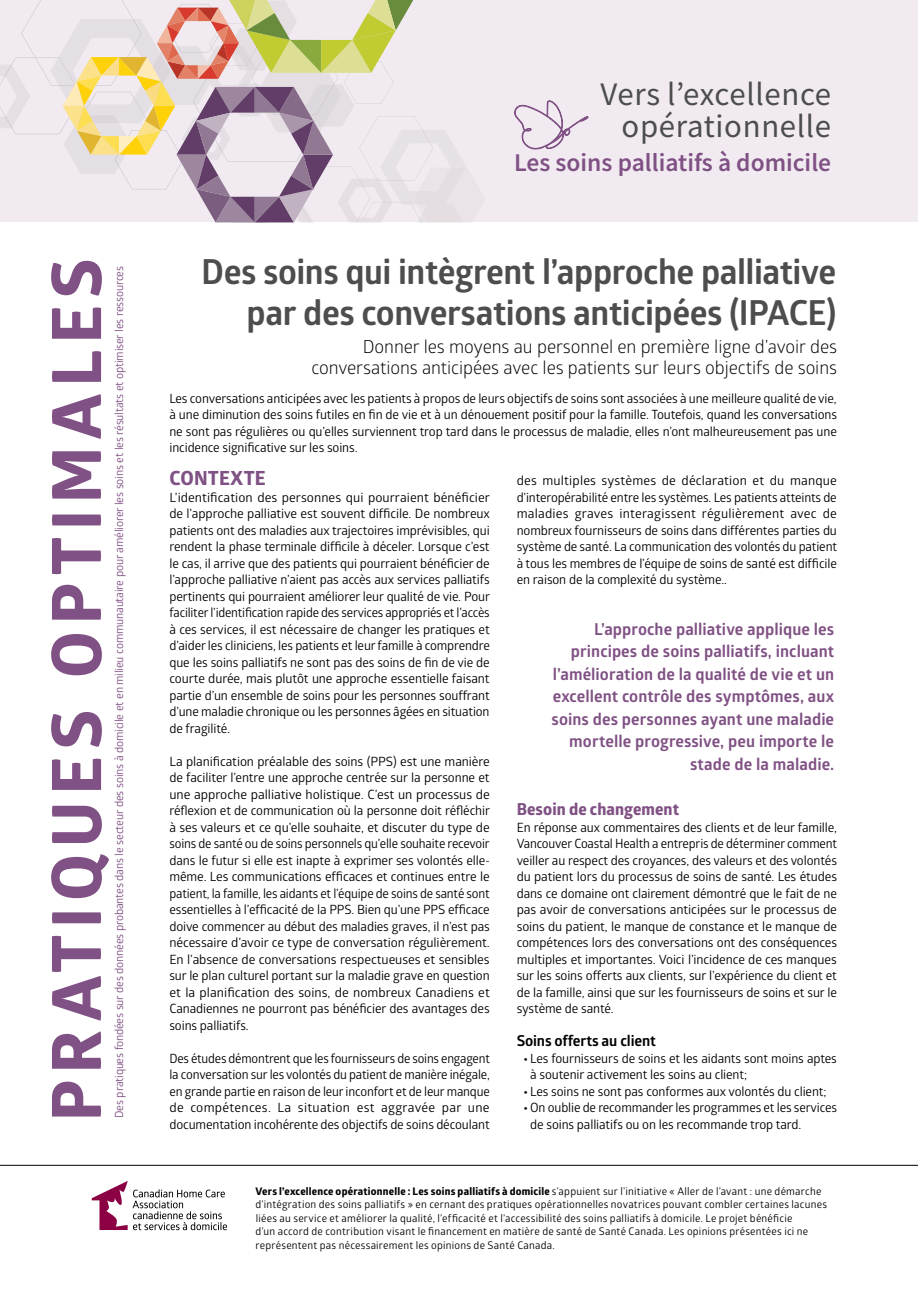
<style>
.page{position:relative;width:918px;height:1296px;background:#fff}
.page>*{position:absolute;margin:0;border:0;box-sizing:border-box;transform-origin:0 0}
.t1{font:700 68.25px "Globerx";letter-spacing:.1em;color:#805184}
.t2{font:700 34.5px/40.5px "Glober";letter-spacing:-.015em;color:#4d4d4e;text-align:right}
.t3{font:32.85px/31.7px "Source Sans Pro";letter-spacing:.02em;color:#4d4d4e;text-align:right}
.t4{font:600 25.5px "Source Sans Pro";color:#805184}
.t5{font:700 19.5px "Globerx";letter-spacing:.01em;color:#805184}
.t6{font:18px/21px "Glober";letter-spacing:-.005em;color:#000;text-align:right}
.t7{font:700 16.5px/22.5px "Glober";letter-spacing:.005em;color:#805184;text-align:right}
.t8{font:700 16.5px "Globerx";letter-spacing:.005em;color:#805184}
.t9{font:700 15px "Glober";letter-spacing:-.01em;color:#000}
.t10{font:12.75px/16.5px "Glober";letter-spacing:-.01em;color:#000;text-align:justify}
.t11{font:11.25px "Glober";letter-spacing:-.02em;color:#805184}
.t12{font:10.5px/13.5px "Glober";letter-spacing:.02em;color:#000}
.t13{font:700 10.5px "Globerx";letter-spacing:.02em;color:#000}
.s1{font-weight:700}
.s2{font-family:"Glober";font-weight:400}
</style>
<div class="page">
<div style="left:0;top:0;width:918px;height:222px;background:#f1ebf1"></div>
<hr style="left:0;top:1165px;width:918px;height:1px;background:#000">
<svg style="left:92px;top:1181px;width:135px;height:49px"></svg>
<svg style="left:1px;top:0;width:465px;height:222px"></svg>
<svg style="left:514px;top:101px;width:74px;height:48px"></svg>
<h1 class="t1" style="left:27px;top:1121px;width:864px;rotate:-90deg">PRATIQUES OPTIMALES</h1>
<p class="t11" style="left:111px;top:1118px;width:853px;rotate:-90deg">Des pratiques fondées sur des données probantes dans le secteur des soins à domicile et en milieu communautaire pour améliorer les soins et les résultats et optimiser les ressources</p>
<h3 class="t3" style="left:600px;top:78px;width:232px">Vers l’excellence opérationnelle</h3>
<h3 class="t4" style="left:514px;top:146px;width:319px">Les soins palliatifs à domicile</h3>
<h2 class="t2" style="left:201px;top:251px;width:637px">Des soins qui intègrent l’approche palliative par des conversations anticipées (IPACE)</h2>
<h3 class="t6" style="left:311px;top:335px;width:527px">Donner les moyens au personnel en première ligne d’avoir des conversations anticipées avec les patients sur leurs objectifs de soins</h3>
<p class="t10" style="left:169px;top:389px;width:669px">Les conversations anticipées avec les patients à propos de leurs objectifs de soins sont associées à une meilleure qualité de vie, à une diminution des soins futiles en fin de vie et à un dénouement positif pour la famille. Toutefois, quand les conversations ne sont pas régulières ou qu’elles surviennent trop tard dans le processus de maladie, elles n’ont malheureusement pas une incidence significative sur les soins.</p>
<h3 class="t5" style="left:170px;top:464px;width:98px">CONTEXTE</h3>
<p class="t10" style="left:169px;top:488px;width:322px">L’identification des personnes qui pourraient bénéficier de l’approche palliative est souvent difficile. De nombreux patients ont des maladies aux trajectoires imprévisibles, qui rendent la phase terminale difficile à déceler. Lorsque c’est le cas, il arrive que des patients qui pourraient bénéficier de l’approche palliative n’aient pas accès aux services palliatifs pertinents qui pourraient améliorer leur qualité de vie. Pour faciliter l’identification rapide des services appropriés et l’accès à ces services, il est nécessaire de changer les pratiques et d’aider les cliniciens, les patients et leur famille à comprendre que les soins palliatifs ne sont pas des soins de fin de vie de courte durée, mais plutôt une approche essentielle faisant partie d’un ensemble de soins pour les personnes souffrant d’une maladie chronique ou les personnes âgées en situation de fragilité.</p>
<p class="t10" style="left:169px;top:752px;width:322px">La planification préalable des soins (PPS) est une manière de faciliter l’entre une approche centrée sur la personne et une approche palliative holistique. C’est un processus de réflexion et de communication où la personne doit réfléchir à ses valeurs et ce qu’elle souhaite, et discuter du type de soins de santé ou de soins personnels qu’elle souhaite recevoir dans le futur si elle est inapte à exprimer ses volontés elle&shy;même. Les communications efficaces et continues entre le patient, la famille, les aidants et l’équipe de soins de santé sont essentielles à l’efficacité de la PPS. Bien qu’une PPS efficace doive commencer au début des maladies graves, il n’est pas nécessaire d’avoir ce type de conversation régulièrement.<br>En l’absence de conversations respectueuses et sensibles sur le plan culturel portant sur la maladie grave en question et la planification des soins, de nombreux Canadiens et Canadiennes ne pourront pas bénéficier des avantages des soins palliatifs.</p>
<p class="t10" style="left:169px;top:1049px;width:322px">Des études démontrent que les fournisseurs de soins engagent la conversation sur les volontés du patient de manière inégale, en grande partie en raison de leur inconfort et de leur manque de compétences. La situation est aggravée par une documentation incohérente des objectifs de soins découlant</p>
<p class="t10" style="left:517px;top:472px;width:322px">des multiples systèmes de déclaration et du manque d’interopérabilité entre les systèmes. Les patients atteints de maladies graves interagissent régulièrement avec de nombreux fournisseurs de soins dans différentes parties du système de santé. La communication des volontés du patient à tous les membres de l’équipe de soins de santé est difficile en raison de la complexité du système..</p>
<p class="t7" style="left:552px;top:617px;width:284px">L’approche palliative applique les principes de soins palliatifs, incluant l’amélioration de la qualité de vie et un excellent contrôle des symptômes, aux soins des personnes ayant une maladie mortelle progressive, peu importe le stade de la maladie.</p>
<p class="t8" style="left:517px;top:797px;width:164px">Besoin de changement</p>
<p class="t10" style="left:517px;top:818px;width:322px">En réponse aux commentaires des clients et de leur famille, Vancouver Coastal Health a entrepris de déterminer comment veiller au respect des croyances, des valeurs et des volontés du patient lors du processus de soins de santé. Les études dans ce domaine ont clairement démontré que le fait de ne pas avoir de conversations anticipées sur le processus de soins du patient, le manque de constance et le manque de compétences lors des conversations ont des conséquences multiples et importantes. Voici l’incidence de ces manques sur les soins offerts aux clients, sur l’expérience du client et de la famille, ainsi que sur les fournisseurs de soins et sur le système de santé.</p>
<p class="t9" style="left:517px;top:1030px;width:141px">Soins offerts au client</p>
<p class="t10" style="left:530px;top:1049px;width:308px;text-indent:-7px"><span class="s1">•</span> Les fournisseurs de soins et les aidants sont moins aptes à soutenir activement les soins au client;</p>
<p class="t10" style="left:523px;top:1082px;width:305px"><span class="s1">•</span> Les soins ne sont pas conformes aux volontés du client;</p>
<p class="t10" style="left:530px;top:1099px;width:308px;text-indent:-7px"><span class="s1">•</span> On oublie de recommander les programmes et les services de soins palliatifs ou on les recommande trop tard.</p>
<p class="t13" style="left:255px;top:1183px;width:567px">Vers l’excellence opérationnelle : Les soins palliatifs à domicile <span class="s2">s’appuient sur l’initiative « Aller de l’avant : une démarche</span></p>
<p class="t12" style="left:255px;top:1197px;width:573px">d’intégration des soins palliatifs » en cernant des pratiques opérationnelles novatrices pouvant combler certaines lacunes liées au service et améliorer la qualité, l’efficacité et l’accessibilité des soins palliatifs à domicile. Le projet bénéficie<br>d’un accord de contribution visant le financement en matière de santé de Santé Canada. Les opinions présentées ici ne représentent pas nécessairement les opinions de Santé Canada.</p>
</div>
